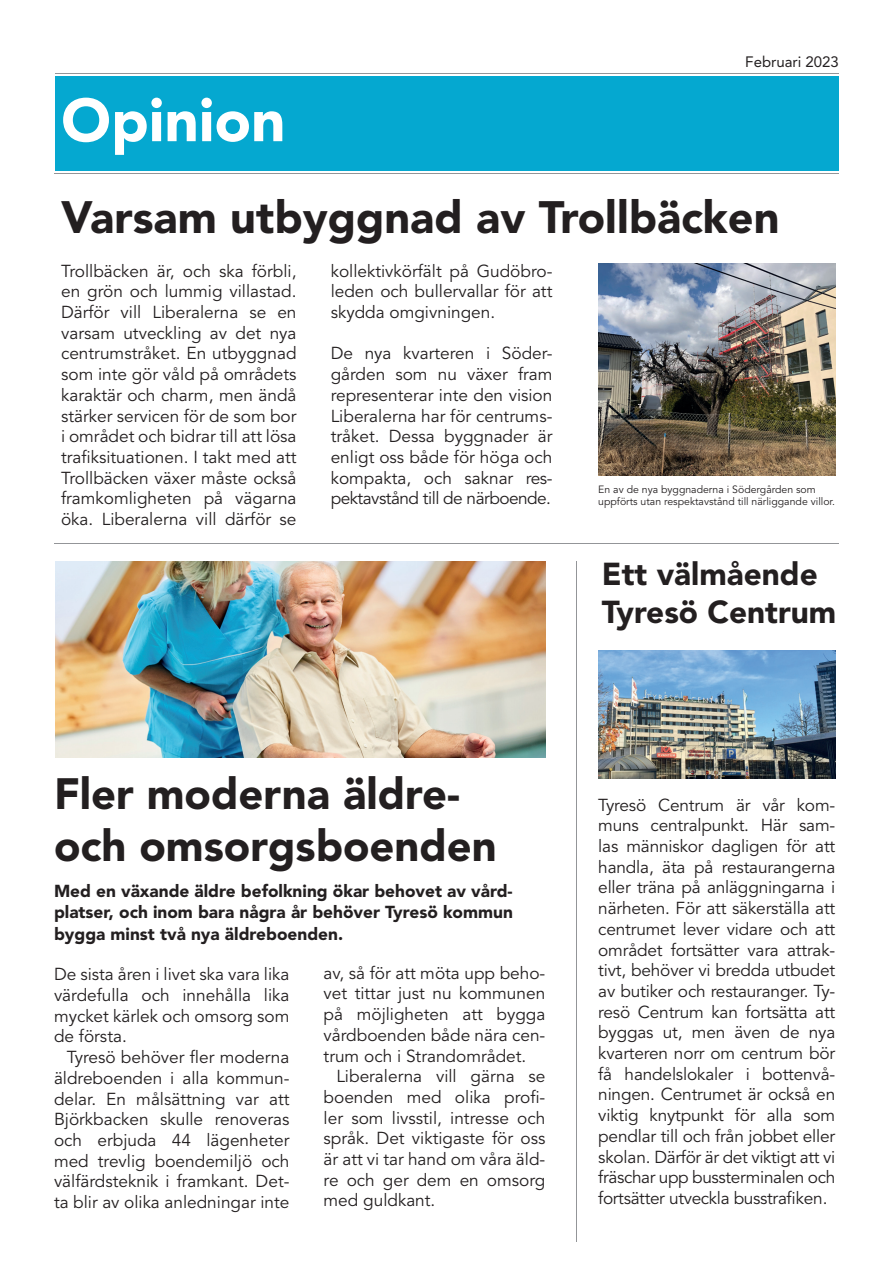
<style>
.page{position:relative;width:893px;height:1263px;background:#fff}
.page>*{position:absolute;margin:0;border:0;box-sizing:border-box;transform-origin:0 0}
.t1{font:900 60px "Avenir LT Std";color:#fff}
.t2{font:900 45px "Avenir LT Std";color:#231f20}
.t3{font:900 43.5px/52.2px "Avenir LT Std";color:#231f20}
.t4{font:900 31.5px/37.8px "Avenir LT Std";color:#231f20}
.t5{font:17.25px/20.7px "Avenir LT Std";color:#231f20;text-align:justify}
.t6{font:900 17.25px/21.1px "Avenir LT Std";color:#231f20;text-align:justify}
.t7{font:15px "Avenir LT Std";color:#231f20}
.t8{font:10.5px/12.6px "Avenir LT Std";color:#231f20}
</style>
<div class="page">
<hr style="left:56px;top:73px;width:783px;height:1px;background:#939598">
<hr style="left:54px;top:173px;width:785px;height:1px;background:#939598">
<div style="left:56px;top:76px;width:783px;height:94px;background:#05a8d0"></div>
<hr style="left:54px;top:543px;width:785px;height:1px;background:#939598">
<hr style="left:577px;top:561px;width:1px;height:681px;background:#939598">
<img style="left:56px;top:561px;width:489px;height:196px">
<img style="left:598px;top:651px;width:237px;height:127px">
<img style="left:598px;top:264px;width:237px;height:211px">
<h1 class="t1" style="left:61px;top:84px;width:226px">Opinion</h1>
<p class="t7" style="left:745px;top:53px;width:95px">Februari 2023</p>
<h2 class="t2" style="left:61px;top:190px;width:720px">Varsam utbyggnad av Trollbäcken</h2>
<p class="t5" style="left:61px;top:261px;width:237px">Trollbäcken är, och ska förbli, en grön och lummig villastad.<br>Därför vill Liberalerna se en varsam utveckling av det nya centrumstråket. En utbyggnad som inte gör våld på områdets karaktär och charm, men ändå stärker servicen för de som bor i området och bidrar till att lösa trafiksituationen. I takt med att Trollbäcken växer måste också framkomligheten på vägarna öka. Liberalerna vill därför se</p>
<p class="t5" style="left:331px;top:261px;width:223px">kollektivkörfält på Gudöbro&shy;leden och bullervallar för att skydda omgivningen.</p>
<p class="t5" style="left:331px;top:344px;width:223px">De nya kvarteren i Söder&shy;gården som nu växer fram representerar inte den vision Liberalerna har för centrums&shy;tråket. Dessa byggnader är enligt oss både för höga och kompakta, och saknar res&shy;pektavstånd till de närboende.</p>
<p class="t8" style="left:598px;top:483px;width:238px">En av de nya byggnaderna i Södergården som uppförts utan respektavstånd till närliggande villor.</p>
<h3 class="t4" style="left:602px;top:555px;width:236px">Ett välmående<br>Tyresö Centrum</h3>
<h3 class="t3" style="left:54px;top:768px;width:444px">Fler moderna äldre&shy;och omsorgsboenden</h3>
<p class="t6" style="left:54px;top:881px;width:460px">Med en växande äldre befolkning ökar behovet av vård&shy;platser, och inom bara några år behöver Tyresö kommun bygga minst två nya äldreboenden.</p>
<p class="t5" style="left:54px;top:964px;width:237px">De sista åren i livet ska vara lika värdefulla och innehålla lika mycket kärlek och omsorg som de första.</p>
<p class="t5" style="left:54px;top:1047px;width:237px;text-indent:13px">Tyresö behöver fler moderna äldreboenden i alla kommun&shy;delar. En målsättning var att Björkbacken skulle renoveras och erbjuda 44 lägenheter med trevlig boendemiljö och välfärdsteknik i framkant. Det&shy;ta blir av olika anledningar inte</p>
<p class="t5" style="left:324px;top:963px;width:223px">av, så för att möta upp beho&shy;vet tittar just nu kommunen på möjligheten att bygga vårdboenden både nära cen&shy;trum och i Strandområdet.</p>
<p class="t5" style="left:324px;top:1066px;width:223px;text-indent:13px">Liberalerna vill gärna se boenden med olika profi&shy;ler som livsstil, intresse och språk. Det viktigaste för oss är att vi tar hand om våra äld&shy;re och ger dem en omsorg med guldkant.</p>
<p class="t5" style="left:598px;top:795px;width:239px">Tyresö Centrum är vår kom&shy;muns centralpunkt. Här sam&shy;las människor dagligen för att handla, äta på restaurangerna eller träna på anläggningarna i närheten. För att säkerställa att centrumet lever vidare och att området fortsätter vara attrak&shy;tivt, behöver vi bredda utbudet av butiker och restauranger. Ty&shy;resö Centrum kan fortsätta att byggas ut, men även de nya kvarteren norr om centrum bör få handelslokaler i bottenvå&shy;ningen. Centrumet är också en viktig knytpunkt för alla som pendlar till och från jobbet eller skolan. Därför är det viktigt att vi fräschar upp bussterminalen och fortsätter utveckla busstrafiken.</p>
</div>
